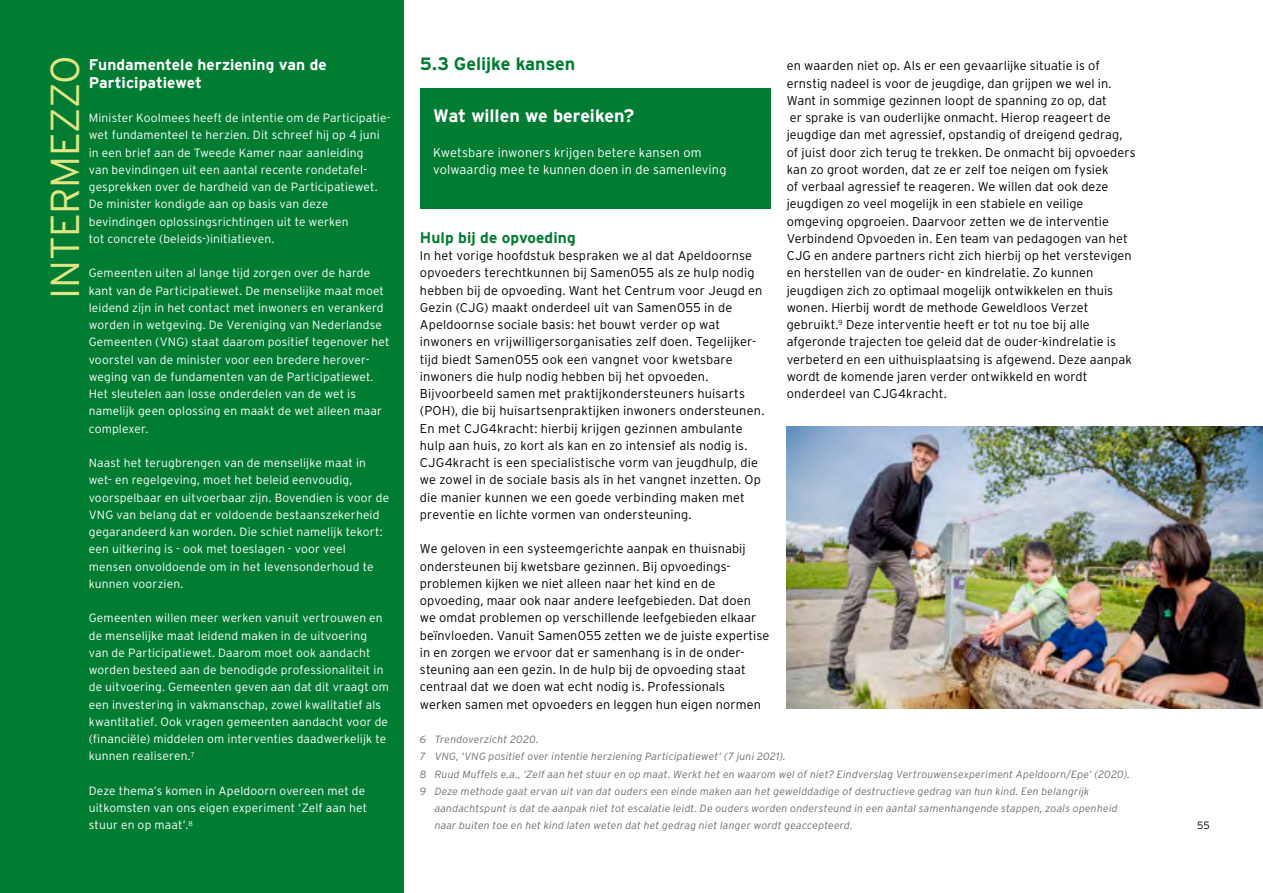
<style>
.page{position:relative;width:1263px;height:893px;background:#fff}
.page>*{position:absolute;margin:0;border:0;box-sizing:border-box;transform-origin:0 0}
.t1{font:300 40.5px "Interstate";letter-spacing:-.01em;color:#e1e583}
.kop_kader_wat_willen{font:700 18px "Interstate";letter-spacing:-.005em;color:#fff}
.Tussenkop_1_H2{font:700 18px "Interstate";letter-spacing:-.005em;color:#007d32}
.kopje_intermezzo{font:700 15.45px/17.2px "Interstate";letter-spacing:.005em;color:#fff}
.Tussenkop_2_H3{font:700 15.45px "Interstate";letter-spacing:.005em;color:#007d32}
.Bodytekst{font:300 12.75px/17.2px "Interstate";letter-spacing:.01em;color:#000}
.Bodytekst-2{font:300 12.75px/17.2px "Interstate";letter-spacing:.01em;color:#fff}
.Bodytekst-3{font:300 12px/17.2px "Interstate";letter-spacing:.015em;color:#fff}
.t2{font:italic 300 10.5px/17.2px "Interstate";letter-spacing:.015em;color:#706f6f}
.t3{font:300 10.5px "Interstate";color:#000}
</style>
<div class="page">
<img style="left:786px;top:426px;width:477px;height:283px">
<div style="left:0;top:0;width:403px;height:893px;background:#007d32"></div>
<div style="left:420px;top:88px;width:350px;height:120px;background:#007d32"></div>
<hr style="left:0;top:0;width:1px;height:893px;background:#878787">
<p class="t1" style="left:42px;top:298px;width:244px;rotate:-90deg">INTERMEZZO</p>
<p class="kopje_intermezzo" style="left:89px;top:56px;width:240px">Fundamentele herziening van de<br>Participatiewet</p>
<p class="Bodytekst-3" style="left:89px;top:109px;width:303px">Minister Koolmees heeft de intentie om de Participatie&shy;wet fundamenteel te herzien. Dit schreef hij op 4 juni in een brief aan de Tweede Kamer naar aanleiding<br>van bevindingen uit een aantal recente rondetafel&shy;gesprekken over de hardheid van de Participatiewet.<br>De minister kondigde aan op basis van deze bevindingen oplossingsrichtingen uit te werken<br>tot concrete (beleids-)initiatieven.</p>
<p class="Bodytekst-3" style="left:89px;top:264px;width:302px">Gemeenten uiten al lange tijd zorgen over de harde kant van de Participatiewet. De menselijke maat moet leidend zijn in het contact met inwoners en verankerd worden in wetgeving. De Vereniging van Nederlandse Gemeenten (VNG) staat daarom positief tegenover het voorstel van de minister voor een bredere herover&shy;weging van de fundamenten van de Participatiewet.<br>Het sleutelen aan losse onderdelen van de wet is namelijk geen oplossing en maakt de wet alleen maar complexer.</p>
<p class="Bodytekst-3" style="left:89px;top:454px;width:302px">Naast het terugbrengen van de menselijke maat in wet- en regelgeving, moet het beleid eenvoudig, voorspelbaar en uitvoerbaar zijn. Bovendien is voor de VNG van belang dat er voldoende bestaanszekerheid gegarandeerd kan worden. Die schiet namelijk tekort: een uitkering is - ook met toeslagen - voor veel mensen onvoldoende om in het levensonderhoud te kunnen voorzien.</p>
<p class="Bodytekst-3" style="left:89px;top:609px;width:302px">Gemeenten willen meer werken vanuit vertrouwen en de menselijke maat leidend maken in de uitvoering van de Participatiewet. Daarom moet ook aandacht worden besteed aan de benodigde professionaliteit in de uitvoering. Gemeenten geven aan dat dit vraagt om een investering in vakmanschap, zowel kwalitatief als kwantitatief. Ook vragen gemeenten aandacht voor de (financiële) middelen om interventies daadwerkelijk te kunnen realiseren.<sup>7</sup></p>
<p class="Bodytekst-3" style="left:89px;top:782px;width:280px">Deze thema’s komen in Apeldoorn overeen met de uitkomsten van ons eigen experiment ‘Zelf aan het stuur en op maat’.<sup>8</sup></p>
<h2 class="Tussenkop_1_H2" style="left:420px;top:54px;width:157px">5.3 Gelijke kansen</h2>
<p class="kop_kader_wat_willen" style="left:433px;top:106px;width:203px">Wat willen we bereiken?</p>
<p class="Bodytekst-2" style="left:433px;top:143px;width:295px">Kwetsbare inwoners krijgen betere kansen om volwaardig mee te kunnen doen in de samenleving</p>
<h3 class="Tussenkop_2_H3" style="left:420px;top:229px;width:157px">Hulp bij de opvoeding</h3>
<p class="Bodytekst" style="left:420px;top:247px;width:346px">In het vorige hoofdstuk bespraken we al dat Apeldoornse opvoeders terechtkunnen bij Samen055 als ze hulp nodig hebben bij de opvoeding. Want het Centrum voor Jeugd en Gezin (CJG) maakt onderdeel uit van Samen055 in de Apeldoornse sociale basis: het bouwt verder op wat inwoners en vrijwilligersorganisaties zelf doen. Tegelijker&shy;tijd biedt Samen055 ook een vangnet voor kwetsbare inwoners die hulp nodig hebben bij het opvoeden.<br>Bijvoorbeeld samen met praktijkondersteuners huisarts (POH), die bij huisartsenpraktijken inwoners ondersteunen.<br>En met CJG4kracht: hierbij krijgen gezinnen ambulante hulp aan huis, zo kort als kan en zo intensief als nodig is.<br>CJG4kracht is een specialistische vorm van jeugdhulp, die we zowel in de sociale basis als in het vangnet inzetten. Op die manier kunnen we een goede verbinding maken met preventie en lichte vormen van ondersteuning.</p>
<p class="Bodytekst" style="left:420px;top:540px;width:351px">We geloven in een systeemgerichte aanpak en thuisnabij ondersteunen bij kwetsbare gezinnen. Bij opvoedings&shy;problemen kijken we niet alleen naar het kind en de opvoeding, maar ook naar andere leefgebieden. Dat doen we omdat problemen op verschillende leefgebieden elkaar beïnvloeden. Vanuit Samen055 zetten we de juiste expertise in en zorgen we ervoor dat er samenhang is in de onder&shy;steuning aan een gezin. In de hulp bij de opvoeding staat centraal dat we doen wat echt nodig is. Professionals werken samen met opvoeders en leggen hun eigen normen</p>
<p class="Bodytekst" style="left:787px;top:57px;width:350px">en waarden niet op. Als er een gevaarlijke situatie is of ernstig nadeel is voor de jeugdige, dan grijpen we wel in.<br>Want in sommige gezinnen loopt de spanning zo op, dat<br>er sprake is van ouderlijke onmacht. Hierop reageert de jeugdige dan met agressief, opstandig of dreigend gedrag, of juist door zich terug te trekken. De onmacht bij opvoeders kan zo groot worden, dat ze er zelf toe neigen om fysiek<br>of verbaal agressief te reageren. We willen dat ook deze jeugdigen zo veel mogelijk in een stabiele en veilige omgeving opgroeien. Daarvoor zetten we de interventie Verbindend Opvoeden in. Een team van pedagogen van het CJG en andere partners richt zich hierbij op het verstevigen en herstellen van de ouder- en kindrelatie. Zo kunnen jeugdigen zich zo optimaal mogelijk ontwikkelen en thuis wonen. Hierbij wordt de methode Geweldloos Verzet gebruikt.<sup>9</sup> Deze interventie heeft er tot nu toe bij alle afgeronde trajecten toe geleid dat de ouder-kindrelatie is verbeterd en een uithuisplaatsing is afgewend. Deze aanpak wordt de komende jaren verder ontwikkeld en wordt onderdeel van CJG4kracht.</p>
<p class="t2" style="left:420px;top:731px;width:712px">6 Trendoverzicht 2020.<br>7 VNG, ‘VNG positief over intentie herziening Participatiewet’ (7 juni 2021).<br>8 Ruud Muffels e.a., ‘Zelf aan het stuur en op maat. Werkt het en waarom wel of niet? Eindverslag Vertrouwensexperiment Apeldoorn/Epe’ (2020).<br>9 Deze methode gaat ervan uit van dat ouders een einde maken aan het gewelddadige of destructieve gedrag van hun kind. Een belangrijk</p>
<p class="t2" style="left:435px;top:800px;width:684px">aandachtspunt is dat de aanpak niet tot escalatie leidt. De ouders worden ondersteund in een aantal samenhangende stappen, zoals openheid naar buiten toe en het kind laten weten dat het gedrag niet langer wordt geaccepteerd.</p>
<p class="t3" style="left:1197px;top:820px;width:14px">55</p>
</div>
